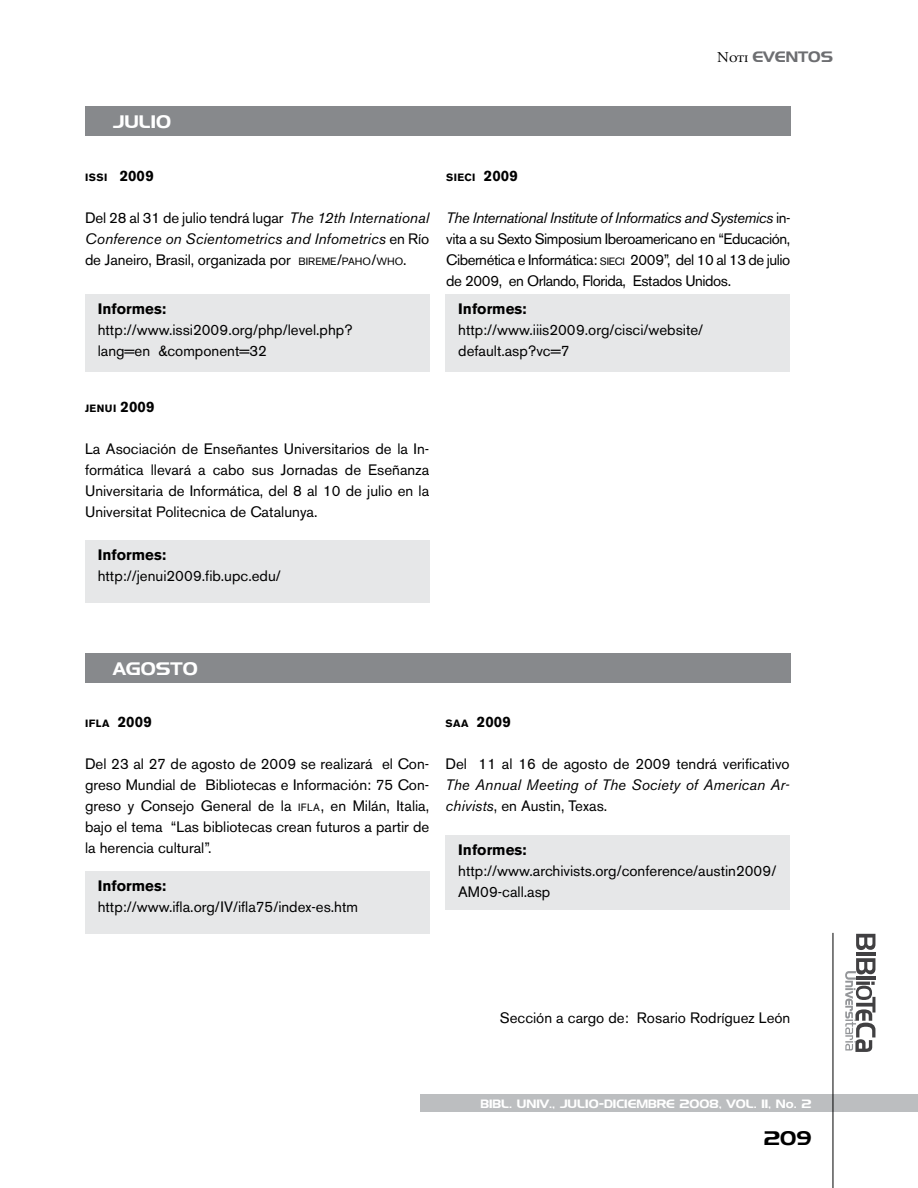
<style>
.page{position:relative;width:918px;height:1188px;background:#fff}
.page>*{position:absolute;margin:0;border:0;box-sizing:border-box;transform-origin:0 0}
.t1{font:19.5px "Denmark";color:#000}
.t2{font:18px "Denmark";color:#fff}
.t3{font:15px/21px "Akzidenz Grotesk BE";color:#000;text-align:justify}
.t4{font:italic 15px/21px "Akzidenz Grotesk BE";letter-spacing:.005em;color:#000}
.t5{font:700 15px "Akzidenz Grotesk BE";color:#000}
.t6{font:15px "Denmark";color:#6d6e71}
.t7{font:12px "Denmark";color:#fff}
.t8{font:700 10.5px "Akzidenz Grotesk BE";letter-spacing:.04em;color:#000}
.s1{font-family:"Adobe Garamond Regular SC";color:#000}
.s2{font-size:15px}
.s3{font-style:italic}
.s4{font-size:10.5px}
.s5{font-style:normal}
</style>
<div class="page">
<div style="left:421px;top:1094px;width:497px;height:17px;background:#bcbec0"></div>
<hr style="left:833px;top:933px;width:1px;height:255px;background:#000">
<svg style="left:856px;top:934px;width:19px;height:16px"></svg>
<hr style="left:856px;top:952px;width:19px;height:4px;background:#414042">
<svg style="left:845px;top:958px;width:30px;height:94px"></svg>
<div style="left:85px;top:106px;width:705px;height:30px;background:#87898c"></div>
<div style="left:85px;top:653px;width:705px;height:30px;background:#87898c"></div>
<div style="left:85px;top:294px;width:344px;height:78px;background:#e6e7e8"></div>
<div style="left:446px;top:294px;width:344px;height:78px;background:#e6e7e8"></div>
<div style="left:85px;top:540px;width:344px;height:63px;background:#e6e7e8"></div>
<div style="left:85px;top:872px;width:344px;height:62px;background:#e6e7e8"></div>
<div style="left:446px;top:836px;width:344px;height:74px;background:#e6e7e8"></div>
<p class="t6" style="left:717px;top:48px;width:117px"><span class="s1">Noti</span> EVENTOS</p>
<p class="t2" style="left:113px;top:111px;width:59px">JULIO</p>
<p class="t8" style="left:85px;top:171px;width:70px">ISSI <span class="s2">2009</span></p>
<p class="t3" style="left:85px;top:207px;width:346px">Del 28 al 31 de julio tendrá lugar <span class="s3">The 12th International Conference on Scientometrics and Infometrics</span> en Río de Janeiro, Brasil, organizada por <span class="s4">BIREME</span>/<span class="s4">PAHO</span>/<span class="s4">WHO</span>.</p>
<p class="t5" style="left:98px;top:300px;width:70px">Informes:</p>
<p class="t3" style="left:98px;top:319px;width:256px">http://www.issi2009.org/php/level.php? lang=en &amp;component=32</p>
<p class="t8" style="left:446px;top:171px;width:73px">SIECI <span class="s2">2009</span></p>
<p class="t3" style="left:446px;top:207px;width:346px"><span class="s3">The International Institute of Informatics and Systemics</span> in&shy;vita a su Sexto Simposium Iberoamericano en “Educación, Cibernética e Informática: <span class="s4">SIECI</span> 2009”, del 10 al 13 de julio de 2009, en Orlando, Florida, Estados Unidos.</p>
<p class="t5" style="left:458px;top:300px;width:70px">Informes:</p>
<p class="t3" style="left:458px;top:319px;width:246px">http://www.iiis2009.org/cisci/website/ default.asp?vc=7</p>
<p class="t8" style="left:85px;top:402px;width:71px">JENUI <span class="s2">2009</span></p>
<p class="t3" style="left:85px;top:438px;width:346px">La Asociación de Enseñantes Universitarios de la In&shy;formática llevará a cabo sus Jornadas de Eseñanza Universitaria de Informática, del 8 al 10 de julio en la Universitat Politecnica de Catalunya.</p>
<p class="t5" style="left:98px;top:546px;width:70px">Informes:</p>
<p class="t3" style="left:98px;top:565px;width:185px">http://jenui2009.fib.upc.edu/</p>
<p class="t2" style="left:113px;top:658px;width:86px">AGOSTO</p>
<p class="t8" style="left:85px;top:717px;width:68px">IFLA <span class="s2">2009</span></p>
<p class="t3" style="left:85px;top:753px;width:346px">Del 23 al 27 de agosto de 2009 se realizará el Con&shy;greso Mundial de Bibliotecas e Información: 75 Con&shy;greso y Consejo General de la <span class="s4">IFLA</span>, en Milán, Italia, bajo el tema “Las bibliotecas crean futuros a partir de la herencia cultural”.</p>
<p class="t5" style="left:98px;top:877px;width:70px">Informes:</p>
<p class="t3" style="left:98px;top:897px;width:262px">http://www.ifla.org/IV/ifla75/index-es.htm</p>
<p class="t5" style="left:446px;top:713px;width:67px"><span class="s4">SAA</span> 2009</p>
<p class="t3" style="left:445px;top:753px;width:346px">Del 11 al 16 de agosto de 2009 tendrá verificativo</p>
<p class="t4" style="left:445px;top:774px;width:346px">The Annual Meeting of The Society of American Ar&shy;chivists<span class="s5">, en Austin, Texas.</span></p>
<p class="t5" style="left:458px;top:841px;width:70px">Informes:</p>
<p class="t3" style="left:458px;top:861px;width:320px">http://www.archivists.org/conference/austin2009/<br>AM09-call.asp</p>
<p class="t3" style="left:500px;top:1008px;width:292px">Sección a cargo de: Rosario Rodríguez León</p>
<p class="t7" style="left:480px;top:1096px;width:333px">BIBL. UNIV., JULIO-DICIEMBRE 2008, VOL. 11, No. 2</p>
<h1 class="t1" style="left:764px;top:1127px;width:49px">209</h1>
</div>
